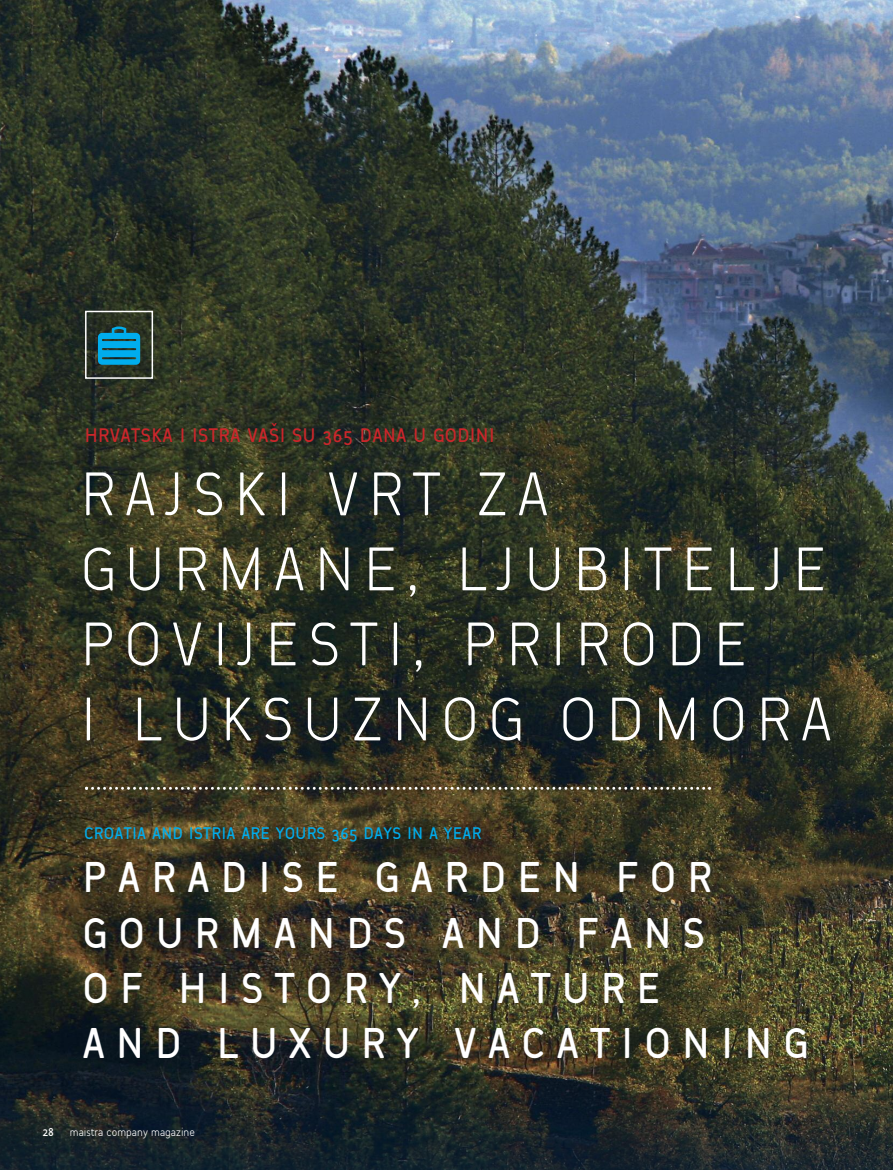
<style>
.page{position:relative;width:893px;height:1170px;background:#fff}
.page>*{position:absolute;margin:0;border:0;box-sizing:border-box;transform-origin:0 0}
.t1{font:65.85px/75px "Tribeca Normal";letter-spacing:.15em;color:#fff}
.t2{font:700 46.05px/55.2px "Tribeca";letter-spacing:.27em;color:#fff}
.t3{font:700 21px "Tribeca";letter-spacing:.05em;color:#cc262b}
.t4{font:700 18px "Tribeca";letter-spacing:.05em;color:#00aded}
.t5{font:12.75px "Tribeca Normal";color:#fff}
.t6{font:700 12.75px "Tribeca";color:#fff}
</style>
<div class="page">
<img style="left:0;top:0;width:893px;height:1062px">
<svg style="left:0;top:1062px;width:893px;height:107px;background:#212827"></svg>
<svg style="left:85px;top:786px;width:626px;height:3px"></svg>
<div style="left:85px;top:311px;width:68px;height:68px;border:2px solid #fff"></div>
<svg style="left:98px;top:326px;width:42px;height:39px;background:#0c89b2"></svg>
<p class="t3" style="left:85px;top:423px;width:411px">HRVATSKA I ISTRA VAŠI SU 365 DANA U GODINI</p>
<p class="t1" style="left:81px;top:456px;width:753px">RAJSKI VRT ZA<br>GURMANE, LJUBITELJE<br>POVIJESTI, PRIRODE<br>I LUKSUZNOG ODMORA</p>
<p class="t4" style="left:85px;top:823px;width:398px">CROATIA AND ISTRIA ARE YOURS 365 DAYS IN A YEAR</p>
<p class="t2" style="left:83px;top:848px;width:726px">PARADISE GARDEN FOR<br>GOURMANDS AND FANS<br>OF HISTORY, NATURE<br>AND LUXURY VACATIONING</p>
<p class="t6" style="left:43px;top:1124px;width:13px">28</p>
<p class="t5" style="left:70px;top:1124px;width:127px">maistra company magazine</p>
</div>
